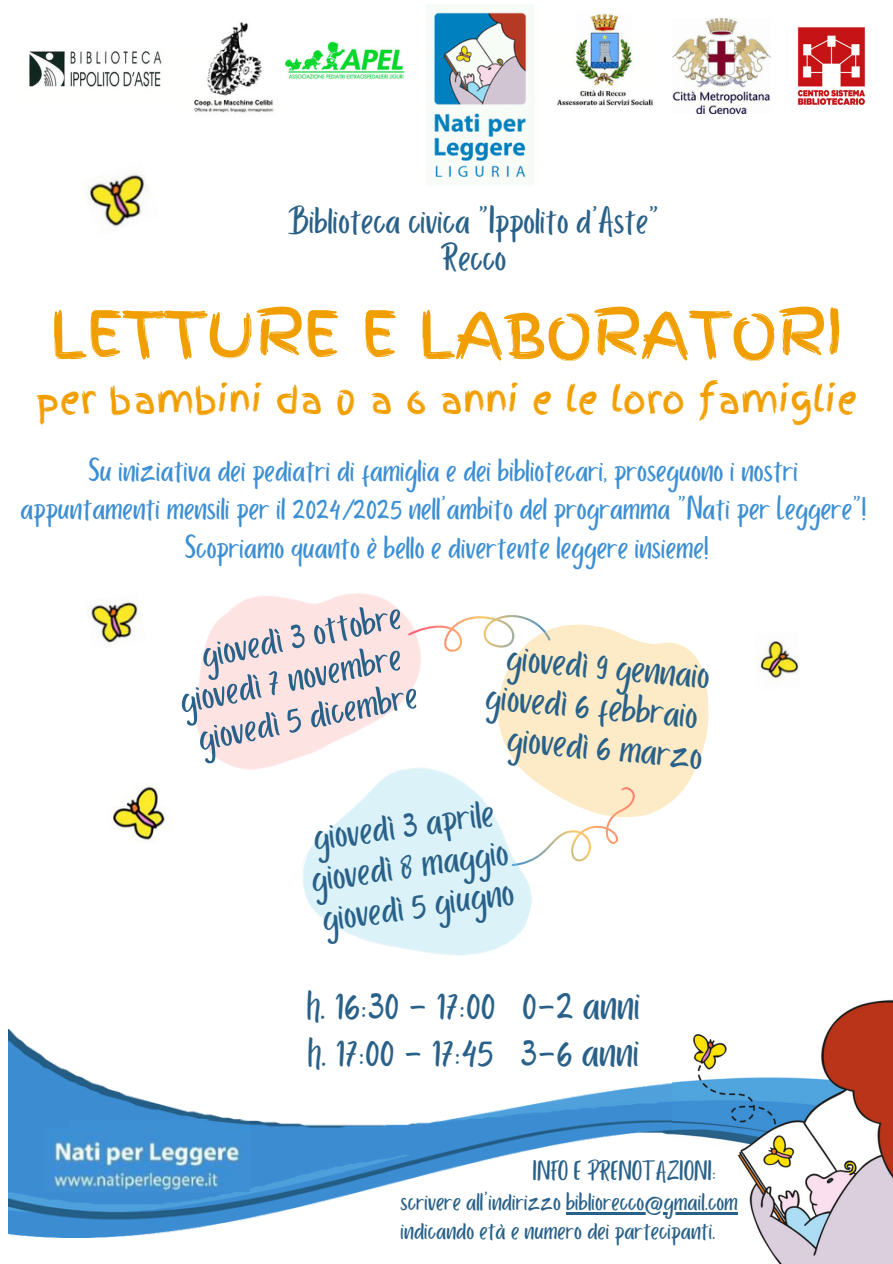
<style>
.page{position:relative;width:893px;height:1264px;background:#fff}
.page>*{position:absolute;margin:0;border:0;box-sizing:border-box;transform-origin:0 0}
.t1{font:62.25px "Finger Paint";color:#f19f00}
.t2{font:46.65px/46.2px "Porcelain";color:#296189}
.t3{font:43.05px/40.5px "Porcelain";color:#296189}
.t4{font:42.9px/40.5px "Porcelain";color:#296189}
.t5{font:40.05px/37.2px "Porcelain";color:#296189;text-align:center}
.t6{font:35.85px "Finger Paint";color:#f19f00}
.t7{font:34.5px/38.2px "Porcelain";color:#3d8fd3;text-align:center}
.t8{font:28.8px "Porcelain";color:#296189}
.t9{font:27.3px "Porcelain";color:#296189}
</style>
<div class="page">
<img style="left:9px;top:1029px;width:663px;height:208px">
<img style="left:672px;top:1000px;width:220px;height:263px">
<img style="left:70px;top:1120px;width:179px;height:8px">
<img style="left:112px;top:783px;width:58px;height:59px">
<img style="left:87px;top:599px;width:53px;height:44px">
<img style="left:88px;top:173px;width:60px;height:54px">
<img style="left:759px;top:641px;width:40px;height:42px">
<img style="left:434px;top:12px;width:93px;height:166px">
<img style="left:29px;top:51px;width:133px;height:36px">
<img style="left:672px;top:19px;width:98px;height:94px">
<img style="left:797px;top:27px;width:69px;height:78px">
<img style="left:284px;top:41px;width:121px;height:39px">
<img style="left:557px;top:13px;width:96px;height:93px">
<img style="left:194px;top:22px;width:80px;height:91px">
<img style="left:45px;top:1128px;width:204px;height:63px">
<svg style="left:446px;top:615px;width:262px;height:247px"></svg>
<img style="left:303px;top:743px;width:255px;height:213px">
<img style="left:151px;top:593px;width:295px;height:211px">
<hr style="left:566px;top:1212px;width:171px;height:2px;background:#296189">
<p class="t5" style="left:288px;top:204px;width:369px">Biblioteca civica “Ippolito d’Aste”<br>Recco</p>
<p class="t1" style="left:50px;top:288px;width:793px">LETTURE E LABORATORI</p>
<p class="t6" style="left:36px;top:374px;width:822px">per bambini da 0 a 6 anni e le loro famiglie</p>
<p class="t7" style="left:20px;top:453px;width:846px">Su iniziativa dei pediatri di famiglia e dei bibliotecari, proseguono i nostri appuntamenti mensili per il 2024/2025 nell’ambito del programma “Nati per Leggere”!<br>Scopriamo quanto è bello e divertente leggere insieme!</p>
<h1 class="t3" style="left:169px;top:641px;width:235px;text-indent:30px;rotate:-11deg">giovedì 3 ottobre giovedì 7 novembre giovedì 5 dicembre</h1>
<p class="t3" style="left:491px;top:637px;width:223px;text-align:center;rotate:5deg">giovedì 9 gennaio giovedì 6 febbraio giovedì 6 marzo</p>
<p class="t4" style="left:303px;top:820px;width:200px;rotate:-8deg">giovedì 3 aprile giovedì 8 maggio giovedì 5 giugno</p>
<h1 class="t2" style="left:306px;top:984px;width:335px">h. 16:30 - 17:00 0-2 anni h. 17:00 - 17:45 3-6 anni</h1>
<p class="t8" style="left:532px;top:1155px;width:185px">INFO E PRENOTAZIONI:</p>
<p class="t9" style="left:400px;top:1186px;width:339px">scrivere all’indirizzo bibliorecco@gmail.com</p>
<h1 class="t9" style="left:400px;top:1216px;width:316px">indicando età e numero dei partecipanti.</h1>
</div>
